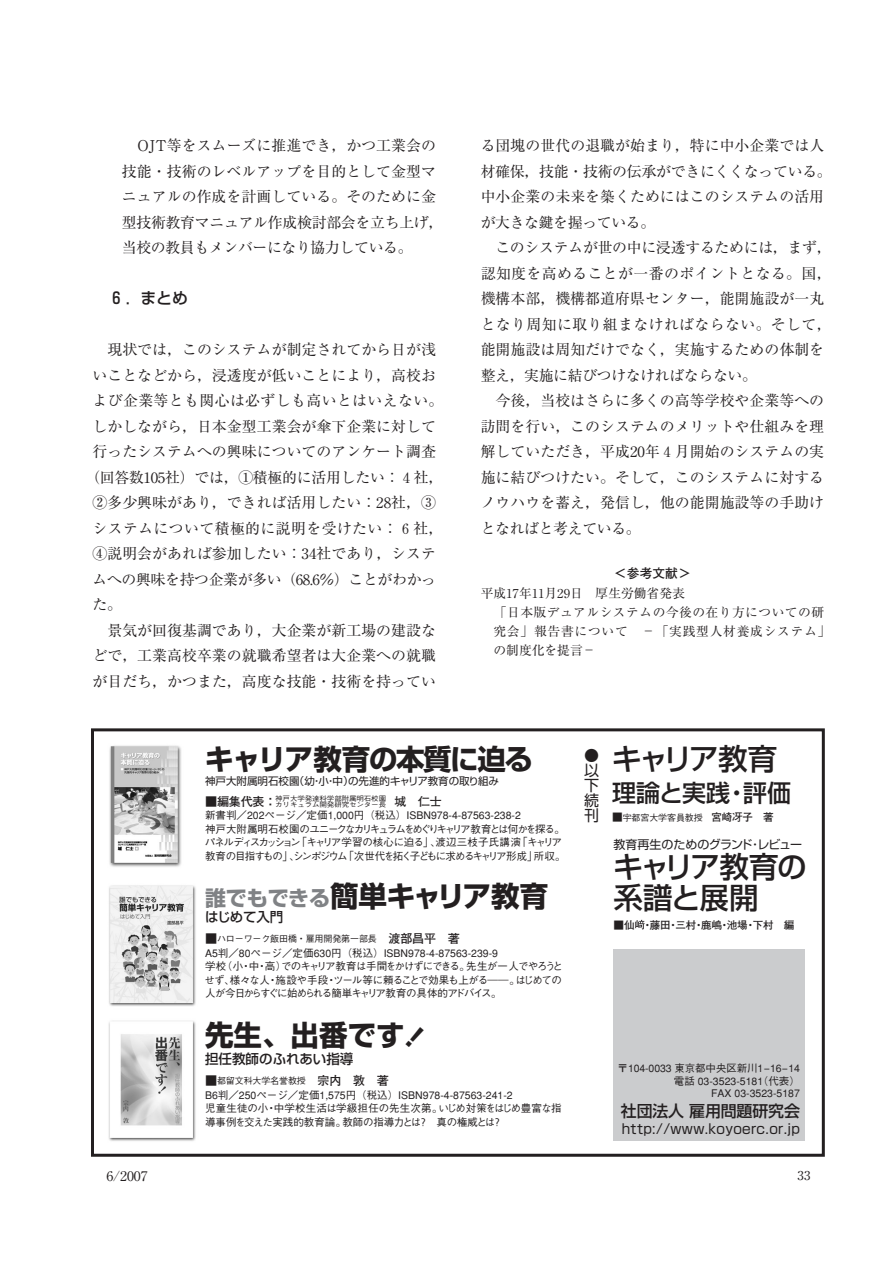
<style>
.page{position:relative;width:893px;height:1262px;background:#fff}
.page>*{position:absolute;margin:0;border:0;box-sizing:border-box;transform-origin:0 0}
.t1{font:500 29.55px/31.5px "Shin Go";letter-spacing:-.05em;color:#231f20}
.t2{font:700 28.5px "Shin Go";letter-spacing:-.05em;color:#231f20}
.t3{font:700 28.5px "Shin Go";letter-spacing:-.01em;color:#231f20}
.t4{font:500 24px "Shin Go";color:#231f20}
.t5{font:500 15.9px "Shin Go";letter-spacing:-.01em;color:#231f20}
.t6{font:15px/15px "Shin Go";color:#231f20;text-align:justify}
.t7{font:14.85px/25.5px "Ryumin";letter-spacing:.005em;color:#231f20}
.t8{font:14.85px "Ryumin";letter-spacing:.025em;color:#231f20}
.t9{font:14.85px "Ryumin";letter-spacing:-.015em;color:#231f20}
.t10{font:14.85px "Ryumin";letter-spacing:-.025em;color:#231f20}
.t11{font:13.8px "Ryumin";color:#231f20}
.t12{font:13.65px "Shin Go";letter-spacing:.025em;color:#231f20}
.t13{font:500 13.5px "Shin Go";color:#231f20}
.t14{font:12.75px/19.2px "Ryumin";letter-spacing:.035em;color:#231f20}
.t15{font:700 12.75px "Futo Go B101";color:#231f20}
.t16{font:500 12px "Gothic BBB";color:#231f20}
.t17{font:12px "Shin Go";letter-spacing:-.025em;color:#231f20}
.t18{font:500 10.5px/13.5px "Gothic BBB";letter-spacing:-.01em;color:#231f20}
.t19{font:500 10.5px/13.5px "Gothic BBB";letter-spacing:-.08em;color:#231f20}
.t20{font:500 10.5px/13.5px "Gothic BBB";letter-spacing:-.055em;color:#231f20}
.t21{font:10.5px "Shin Go";color:#231f20}
.t22{font:700 10.5px "Futo Go B101";letter-spacing:-.015em;color:#231f20}
.t23{font:500 9px "Gothic BBB";letter-spacing:-.015em;color:#231f20}
.t24{font:500 6.75px/6.4px "Gothic BBB";letter-spacing:-.015em;color:#231f20;scale:1.11 1}
.s1{font-family:"Futo Go B101";font-weight:700}
.s2{font-size:21px;color:#808285}
.s3{font-family:"Futo Go B101";font-weight:700;font-size:12px}
.s4{font-family:"Futo Go B101";font-weight:700;font-size:10.5px}
</style>
<div class="page">
<div style="left:91px;top:728px;width:733px;height:428px;border:3px solid #231f20"></div>
<img style="left:109px;top:745px;width:72px;height:122px">
<img style="left:109px;top:885px;width:87px;height:121px">
<img style="left:108px;top:1020px;width:88px;height:121px">
<div style="left:613px;top:949px;width:192px;height:191px;background:#cbccce"></div>
<svg style="left:635px;top:919px;width:9px;height:10px"></svg>
<p class="t7" style="left:122px;top:135px;width:323px;text-indent:16px">OJT等をスムーズに推進でき，かつ工業会の技能・技術のレベルアップを目的として金型マニュアルの作成を計画している。そのために金型技術教育マニュアル作成検討部会を立ち上げ，当校の教員もメンバーになり協力している。</p>
<p class="t5" style="left:108px;top:292px;width:81px">６．まとめ</p>
<p class="t7" style="left:107px;top:339px;width:330px">現状では，このシステムが制定されてから日が浅</p>
<p class="t7" style="left:92px;top:364px;width:345px">いことなどから，浸透度が低いことにより，高校お</p>
<p class="t8" style="left:92px;top:395px;width:352px">よび企業等とも関心は必ずしも高いとはいえない。</p>
<p class="t7" style="left:92px;top:415px;width:345px">しかしながら，日本金型工業会が傘下企業に対して</p>
<p class="t7" style="left:92px;top:441px;width:345px">行ったシステムへの興味についてのアンケート調査</p>
<p class="t9" style="left:85px;top:472px;width:360px">（回答数105社）では，①積極的に活用したい：４社，</p>
<p class="t7" style="left:92px;top:492px;width:345px">②多少興味があり，できれば活用したい：28社，③</p>
<p class="t8" style="left:92px;top:523px;width:352px">システムについて積極的に説明を受けたい：６社，</p>
<p class="t7" style="left:92px;top:543px;width:345px">④説明会があれば参加したい：34社であり，システ</p>
<p class="t10" style="left:92px;top:574px;width:345px">ムへの興味を持つ企業が多い（68.6％）ことがわかっ</p>
<p class="t7" style="left:92px;top:594px;width:31px">た。</p>
<p class="t7" style="left:107px;top:619px;width:330px">景気が回復基調であり，大企業が新工場の建設な</p>
<p class="t7" style="left:92px;top:645px;width:345px">どで，工業高校卒業の就職希望者は大企業への就職</p>
<p class="t7" style="left:92px;top:670px;width:345px">が目だち，かつまた，高度な技能・技術を持ってい</p>
<p class="t7" style="left:480px;top:135px;width:352px">る団塊の世代の退職が始まり，特に中小企業では人材確保，技能・技術の伝承ができにくくなっている。中小企業の未来を築くためにはこのシステムの活用が大きな鍵を握っている。</p>
<p class="t7" style="left:480px;top:237px;width:352px;text-indent:15px">このシステムが世の中に浸透するためには，まず，認知度を高めることが一番のポイントとなる。国，機構本部，機構都道府県センター，能開施設が一丸となり周知に取り組まなければならない。そして，能開施設は周知だけでなく，実施するための体制を整え，実施に結びつけなければならない。</p>
<p class="t7" style="left:480px;top:390px;width:345px;text-align:justify;text-indent:15px">今後，当校はさらに多くの高等学校や企業等への訪問を行い，このシステムのメリットや仕組みを理解していただき，平成20年４月開始のシステムの実施に結びつけたい。そして，このシステムに対するノウハウを蓄え，発信し，他の能開施設等の手助けとなればと考えている。</p>
<p class="t15" style="left:614px;top:569px;width:78px">＜参考文献＞</p>
<p class="t14" style="left:493px;top:585px;width:338px;text-indent:-13px">平成17年11月29日　厚生労働省発表<br>「日本版デュアルシステムの今後の在り方についての研究会」報告書について　－「実践型人材養成システム」の制度化を提言－</p>
<h2 class="t2" style="left:205px;top:748px;width:329px">キャリア教育の本質に迫る</h2>
<p class="t21" style="left:205px;top:777px;width:295px">神戸大附属明石校園（幼・小・中）の先進的キャリア教育の取り組み</p>
<p class="t16" style="left:205px;top:797px;width:238px"><span class="s1">■編集代表</span>：　　　　　　　　　　<span class="s1">城　仁士</span></p>
<p class="t19" style="left:205px;top:810px;width:362px">新書判／202ページ／定価1,000円（税込）ISBN978-4-87563-238-2<br>神戸大附属明石校園のユニークなカリキュラムをめぐりキャリア教育とは何かを探る。パネルディスカッション「キャリア学習の核心に迫る」、渡辺三枝子氏講演「キャリア教育の目指すもの」、シンポジウム「次世代を拓く子どもに求めるキャリア形成」所収。</p>
<h2 class="t3" style="left:205px;top:886px;width:344px"><span class="s2">誰でもできる</span>簡単キャリア教育</h2>
<p class="t13" style="left:205px;top:912px;width:80px">はじめて入門</p>
<p class="t23" style="left:205px;top:935px;width:256px"><span class="s3">■</span>ハローワーク飯田橋・雇用開発第一部長<span class="s3">　渡部昌平　著</span></p>
<p class="t20" style="left:204px;top:947px;width:360px">A5判／80ページ／定価630円（税込）ISBN978-4-87563-239-9<br>学校（小・中・高）でのキャリア教育は手間をかけずにできる。先生が一人でやろうとせず、様々な人・施設や手段・ツール等に頼ることで効果も上がる――。はじめての人が今日からすぐに始められる簡単キャリア教育の具体的アドバイス。</p>
<p class="t24" style="left:275px;top:796px;width:101px">神戸大学発達科学部附属明石校園カリキュラム開発研究センター長</p>
<h2 class="t2" style="left:205px;top:1024px;width:201px">先生、出番です</h2>
<p class="t13" style="left:205px;top:1054px;width:150px">担任教師のふれあい指導</p>
<p class="t23" style="left:205px;top:1077px;width:185px"><span class="s3">■</span>都留文科大学名誉教授 <span class="s3">宗内　敦　著</span></p>
<p class="t18" style="left:205px;top:1089px;width:358px">B6判／250ページ／定価1,575円（税込）ISBN978-4-87563-241-2<br>児童生徒の小・中学校生活は学級担任の先生次第。いじめ対策をはじめ豊富な指導事例を交えた実践的教育論。教師の指導力とは？　真の権威とは？</p>
<p class="t6" style="left:584px;top:749px;width:16px">●以下続刊</p>
<h1 class="t1" style="left:612px;top:746px;width:195px">キャリア教育　</h1>
<h3 class="t4" style="left:612px;top:783px;width:180px">理論と実践・評価</h3>
<p class="t23" style="left:612px;top:814px;width:163px"><span class="s4">■</span>宇都宮大学客員教授 <span class="s4">宮崎冴子　著</span></p>
<p class="t17" style="left:613px;top:840px;width:190px">教育再生のためのグランド・レビュー</p>
<h1 class="t1" style="left:613px;top:854px;width:195px">キャリア教育の系譜と展開</h1>
<p class="t22" style="left:613px;top:920px;width:182px">■仙　・藤田・三村・鹿嶋・池場・下村　編</p>
<p class="t18" style="left:617px;top:1062px;width:184px;line-height:12.8px;text-align:right">〒104-0033 東京都中央区新川1-16-14電話 03-3523-5181（代表）<br>FAX 03-3523-5187</p>
<p class="t5" style="left:621px;top:1105px;width:180px">社団法人 雇用問題研究会</p>
<p class="t12" style="left:621px;top:1123px;width:180px">http://www.koyoerc.or.jp</p>
<p class="t11" style="left:106px;top:1171px;width:43px">6/2007</p>
<p class="t14" style="left:797px;top:1167px;width:14px">33</p>
</div>
